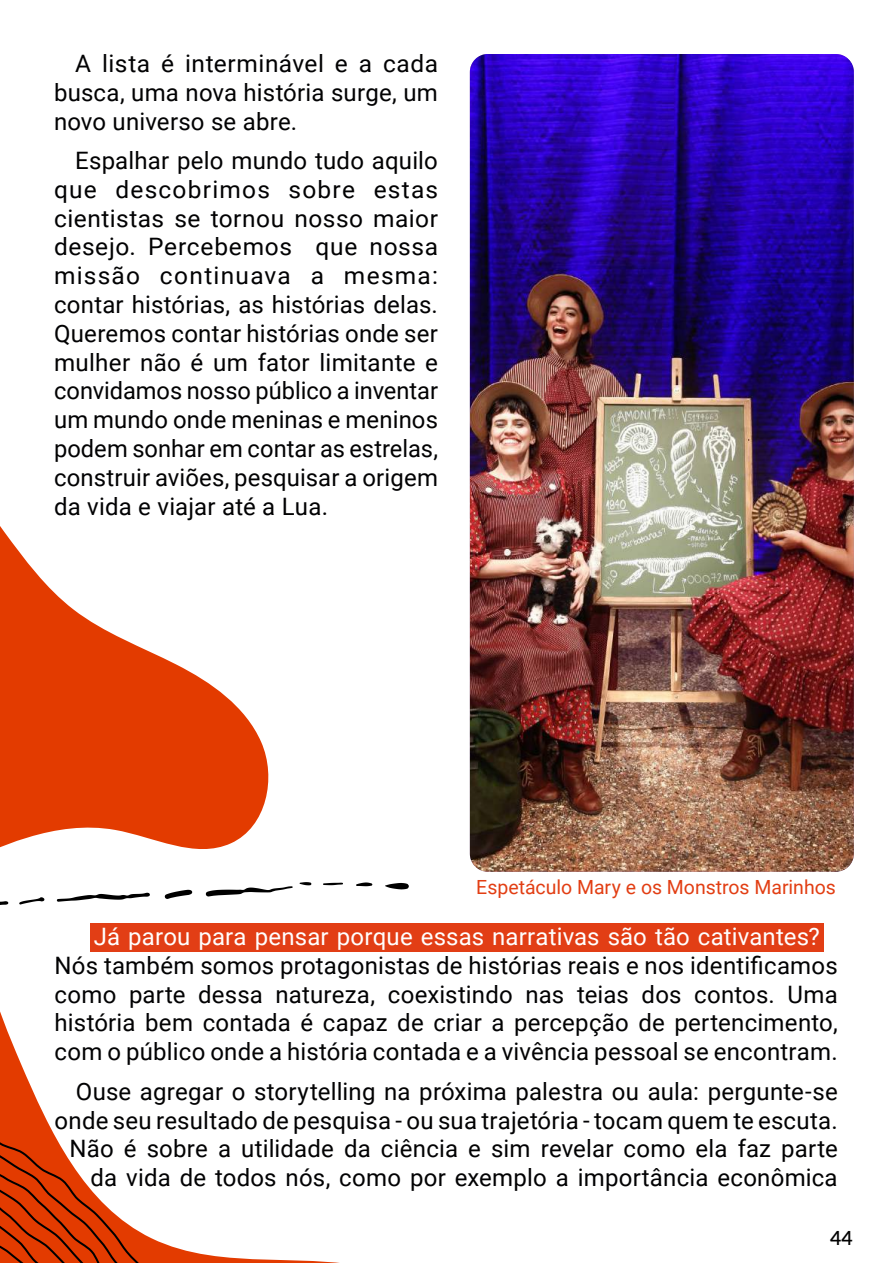
<style>
.page{position:relative;width:893px;height:1263px;background:#fff}
.page>*{position:absolute;margin:0;border:0;box-sizing:border-box;transform-origin:0 0}
.t1{font:24px/28.8px "Roboto";letter-spacing:.01em;color:#020203;text-align:justify}
.t2{font:24px "Roboto";letter-spacing:.005em;color:#fff}
.t3{font:19.5px "Roboto";letter-spacing:-.005em;color:#e23e13}
.t4{font:600 19.5px "Lato";color:#000}
</style>
<div class="page">
<div style="left:90px;top:924px;width:734px;height:28px;background:#e23e15"></div>
<img style="left:470px;top:54px;width:384px;height:818px">
<svg style="left:277px;top:726px;width:206px;height:537px"></svg>
<svg style="left:0;top:526px;width:277px;height:737px"></svg>
<svg style="left:0;top:884px;width:234px;height:379px"></svg>
<svg style="left:0;top:901px;width:8px;height:5px"></svg>
<svg style="left:19px;top:897px;width:25px;height:8px"></svg>
<svg style="left:57px;top:893px;width:93px;height:9px"></svg>
<svg style="left:165px;top:890px;width:27px;height:9px"></svg>
<svg style="left:206px;top:886px;width:87px;height:10px"></svg>
<svg style="left:300px;top:882px;width:11px;height:3px"></svg>
<svg style="left:323px;top:883px;width:20px;height:2px"></svg>
<svg style="left:356px;top:882px;width:16px;height:4px"></svg>
<svg style="left:385px;top:883px;width:24px;height:6px"></svg>
<p class="t1" style="left:54px;top:48px;width:385px;text-indent:21px">A lista é interminável e a cada busca, uma nova história surge, um novo universo se abre.</p>
<p class="t1" style="left:54px;top:145px;width:385px;text-indent:21px">Espalhar pelo mundo tudo aquilo que descobrimos sobre estas cientistas se tornou nosso maior desejo. Percebemos que nossa missão continuava a mesma: contar histórias, as histórias delas.<br>Queremos contar histórias onde ser mulher não é um fator limitante e convidamos nosso público a inventar um mundo onde meninas e meninos podem sonhar em contar as estrelas, construir aviões, pesquisar a origem da vida e viajar até a Lua.</p>
<p class="t3" style="left:476px;top:873px;width:361px">Espetáculo Mary e os Monstros Marinhos</p>
<p class="t2" style="left:94px;top:920px;width:727px">Já parou para pensar porque essas narrativas são tão cativantes?</p>
<p class="t1" style="left:55px;top:950px;width:785px">Nós também somos protagonistas de histórias reais e nos identificamos como parte dessa natureza, coexistindo nas teias dos contos. Uma história bem contada é capaz de criar a percepção de pertencimento, com o público onde a história contada e a vivência pessoal se encontram.</p>
<p class="t1" style="left:55px;top:1076px;width:785px;text-align:right">Ouse agregar o storytelling na próxima palestra ou aula: pergunte-se onde seu resultado de pesquisa - ou sua trajetória - tocam quem te escuta.<br>Não é sobre a utilidade da ciência e sim revelar como ela faz parte da vida de todos nós, como por exemplo a importância econômica</p>
<p class="t4" style="left:830px;top:1223px;width:24px">44</p>
</div>
